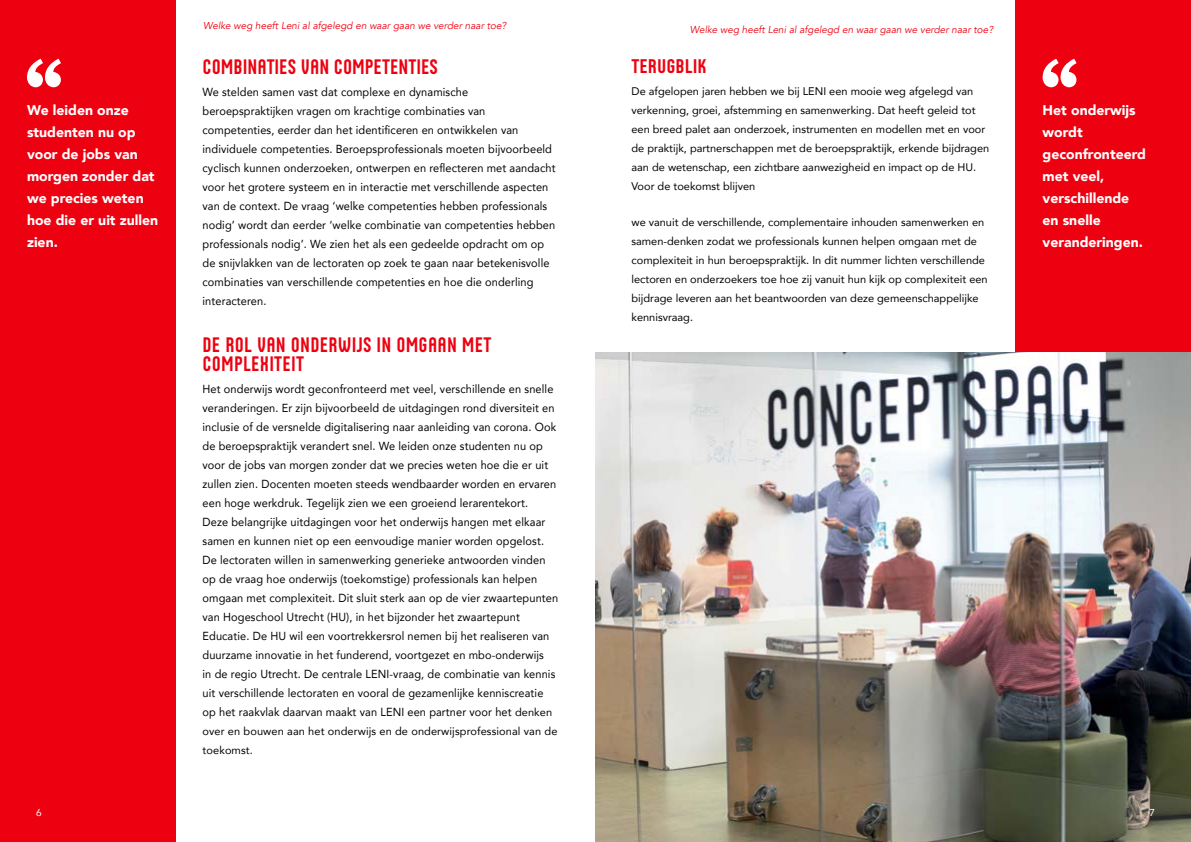
<style>
.page{position:relative;width:1191px;height:842px;background:#fff}
.page>*{position:absolute;margin:0;border:0;box-sizing:border-box;transform-origin:0 0}
.t1{font:21.2px/19px "Husans";letter-spacing:.01em;color:#ed0010;scale:.94 1}
.t2{font:20px "Husans";color:#ed0010}
.t3{font:900 14px/22px "Avenir";color:#fff}
.t4{font:11.7px/19px "Avenir";letter-spacing:.01em;color:#000;scale:.94 1}
.t5{font:11px/19px "Avenir";color:#000}
.t6{font:italic 10px "Avenir";color:#ed0010}
.t7{font:10px "Avenir";color:#fff}
.s1{font-size:11px}
</style>
<div class="page">
<div style="left:0;top:0;width:176px;height:842px;background:#ed0010"></div>
<svg style="left:27px;top:59px;width:34px;height:28px"></svg>
<div style="left:1015px;top:0;width:176px;height:389px;background:#ed0010"></div>
<img style="left:595px;top:353px;width:596px;height:489px">
<svg style="left:1042px;top:59px;width:34px;height:28px"></svg>
<p class="t3" style="left:27px;top:99px;width:133px">We leiden onze studenten nu op voor de jobs van morgen zonder dat we precies weten hoe die er uit zullen zien.</p>
<p class="t7" style="left:36px;top:804px;width:7px">6</p>
<p class="t6" style="left:203px;top:20px;width:305px">Welke weg heeft Leni al afgelegd en waar gaan we verder naar toe?</p>
<p class="t6" style="left:690px;top:24px;width:305px">Welke weg heeft Leni al afgelegd en waar gaan we verder naar toe?</p>
<h1 class="t1" style="left:202px;top:57px;width:252px">COMBINATIES VAN COMPETENTIES</h1>
<p class="t4" style="left:202px;top:82px;width:377px">We stelden samen vast dat complexe en dynamische beroepspraktijken vragen om krachtige combinaties van competenties, eerder dan het identificeren en ontwikkelen van individuele competenties. Beroepsprofessionals moeten bijvoorbeeld cyclisch kunnen onderzoeken, ontwerpen en reflecteren met aandacht voor het grotere systeem en in interactie met verschillende aspecten van de context. De vraag ‘welke competenties hebben professionals nodig’ wordt dan eerder ‘welke combinatie van competenties hebben professionals nodig’. We zien het als een gedeelde opdracht om op de snijvlakken van de lectoraten op zoek te gaan naar betekenisvolle combinaties van verschillende competenties en hoe die onderling interacteren.</p>
<h1 class="t1" style="left:202px;top:335px;width:309px">DE ROL VAN ONDERWIJS IN OMGAAN MET<br>COMPLEXITEIT</h1>
<p class="t4" style="left:202px;top:379px;width:380px">Het onderwijs wordt geconfronteerd met veel, verschillende en snelle veranderingen. Er zijn bijvoorbeeld de uitdagingen rond diversiteit en inclusie of de versnelde digitalisering naar aanleiding van corona. Ook de beroepspraktijk verandert snel. We leiden onze studenten nu op voor de jobs van morgen zonder dat we precies weten hoe die er uit zullen zien. Docenten moeten steeds wendbaarder worden en ervaren een hoge werkdruk. Tegelijk zien we een groeiend lerarentekort.<br>Deze belangrijke uitdagingen voor het onderwijs hangen met elkaar samen en kunnen niet op een eenvoudige manier worden opgelost.<br>De lectoraten willen in samenwerking generieke antwoorden vinden op de vraag hoe onderwijs (toekomstige) professionals kan helpen omgaan met complexiteit. Dit sluit sterk aan op de vier zwaartepunten van Hogeschool Utrecht (HU), in het bijzonder het zwaartepunt Educatie. De HU wil een voortrekkersrol nemen bij het realiseren van duurzame innovatie in het funderend, voortgezet en mbo-onderwijs<br>in de regio Utrecht. De centrale LENI-vraag, de combinatie van kennis uit verschillende lectoraten en vooral de gezamenlijke kenniscreatie op het raakvlak daarvan maakt van LENI een partner voor het <span class="s1">denken</span></p>
<p class="t5" style="left:202px;top:721px;width:356px">over en bouwen aan het onderwijs en de onderwijsprofessional van de toekomst.</p>
<h2 class="t2" style="left:631px;top:54px;width:77px">TERUGBLIK</h2>
<p class="t5" style="left:631px;top:81px;width:359px">De afgelopen jaren hebben we bij LENI een mooie weg afgelegd van verkenning, groei, afstemming en samenwerking. Dat heeft geleid tot een breed palet aan onderzoek, instrumenten en modellen met en voor de praktijk, partnerschappen met de beroepspraktijk, erkende bijdragen aan de wetenschap, een zichtbare aanwezigheid en impact op de HU.<br>Voor de toekomst blijven</p>
<p class="t5" style="left:631px;top:212px;width:358px">we vanuit de verschillende, complementaire inhouden samenwerken en samen-denken zodat we professionals kunnen helpen omgaan met de complexiteit in hun beroepspraktijk. In dit nummer lichten verschillende lectoren en onderzoekers toe hoe zij vanuit hun kijk op complexiteit een bijdrage leveren aan het beantwoorden van deze gemeenschappelijke kennisvraag.</p>
<p class="t3" style="left:1042px;top:99px;width:105px">Het onderwijs wordt geconfronteerd met veel, verschillende en snelle veranderingen.</p>
<p class="t7" style="left:1149px;top:804px;width:7px">7</p>
</div>
